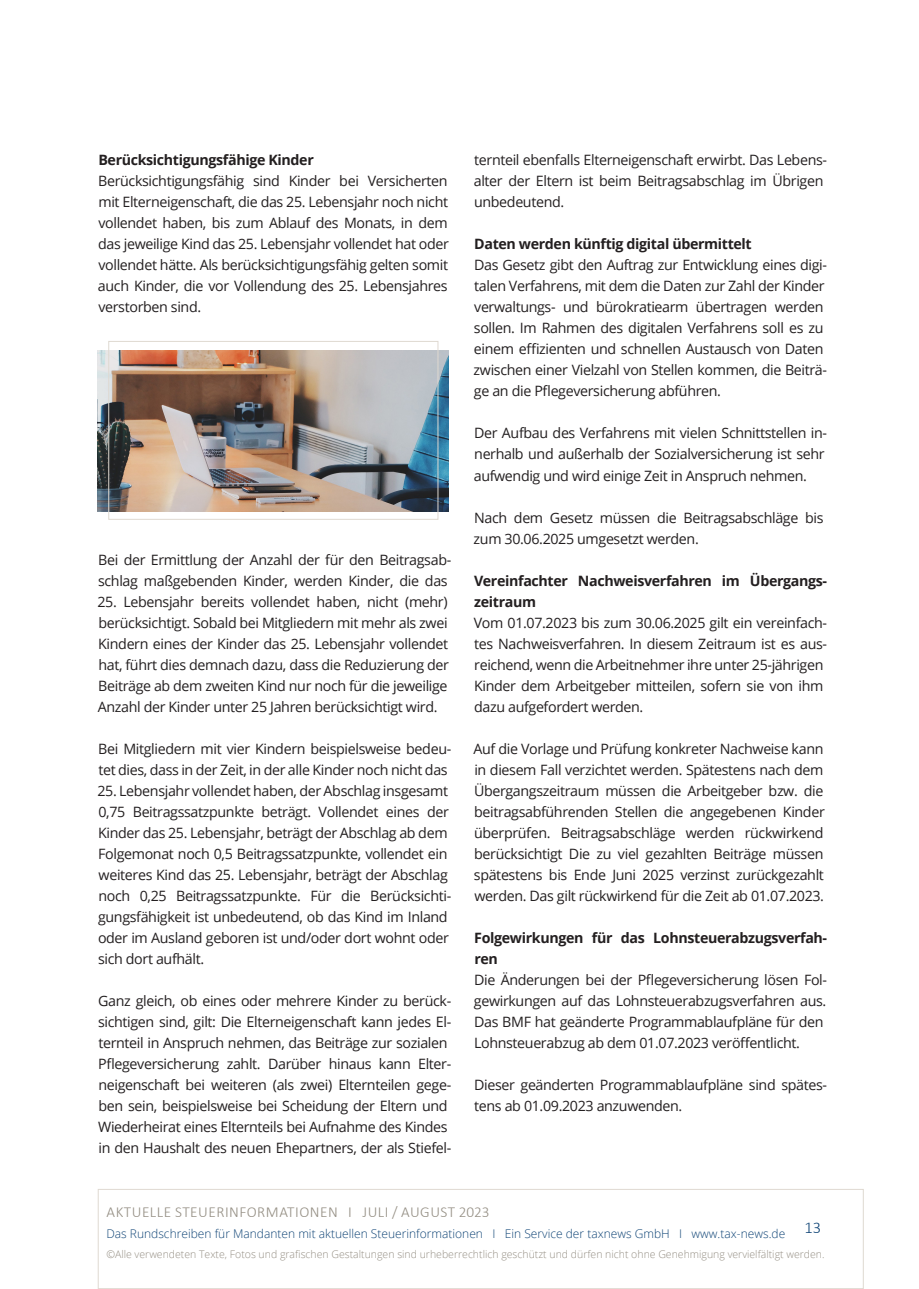
<style>
.page{position:relative;width:919px;height:1289px;background:#fff}
.page>*{position:absolute;margin:0;border:0;box-sizing:border-box;transform-origin:0 0}
.t1{font:300 16.5px "Calibri";color:#0f4476}
.t2{font:300 15.3px "Calibri";letter-spacing:.03em;color:#948e83}
.t3{font:14.25px/21px "Open Sans";letter-spacing:-.025em;color:#231f20}
.t4{font:700 14.25px/21px "Open Sans";letter-spacing:-.025em;color:#231f20}
.t5{font:300 12px "Open Sans";color:#0f4476}
.t6{font:300 10.5px "Open Sans";color:#948e83}
</style>
<div class="page">
<div style="left:98px;top:1188px;width:765px;height:100px;border:1px solid #dfd9d1"></div>
<img style="left:98px;top:350px;width:351px;height:162px">
<div style="left:108px;top:341px;width:330px;height:178px;border:1px solid #dfd9d1"></div>
<p class="t4" style="left:98px;top:149px;width:217px">Berücksichtigungsfähige Kinder</p>
<p class="t3" style="left:98px;top:170px;width:352px;text-align:justify">Berücksichtigungsfähig sind Kinder bei Versicherten mit Elterneigenschaft, die das 25. Lebensjahr noch nicht vollendet haben, bis zum Ablauf des Monats, in dem das jeweilige Kind das 25. Lebensjahr vollendet hat oder vollendet hätte. Als berücksichtigungsfähig gelten somit auch Kinder, die vor Vollendung des 25. Lebensjahres verstorben sind.</p>
<p class="t3" style="left:98px;top:548px;width:355px">Bei der Ermittlung der Anzahl der für den Beitragsab&shy;schlag maßgebenden Kinder, werden Kinder, die das</p>
<p class="t3" style="left:97px;top:590px;width:353px;text-align:justify">25. Lebensjahr bereits vollendet haben, nicht (mehr) berücksichtigt. Sobald bei Mitgliedern mit mehr als zwei Kindern eines der Kinder das 25. Lebensjahr vollendet hat, führt dies demnach dazu, dass die Reduzierung der Beiträge ab dem zweiten Kind nur noch für die jeweilige Anzahl der Kinder unter 25 Jahren berücksichtigt wird.</p>
<p class="t3" style="left:98px;top:737px;width:354px">Bei Mitgliedern mit vier Kindern beispielsweise bedeu&shy;tet dies, dass in der Zeit, in der alle Kinder noch nicht das</p>
<p class="t3" style="left:97px;top:779px;width:355px">25. Lebensjahr vollendet haben, der Abschlag insgesamt 0,75 Beitragssatzpunkte beträgt. Vollendet eines der Kinder das 25. Lebensjahr, beträgt der Abschlag ab dem Folgemonat noch 0,5 Beitragssatzpunkte, vollendet ein weiteres Kind das 25. Lebensjahr, beträgt der Abschlag noch 0,25 Beitragssatzpunkte. Für die Berücksichti&shy;gungsfähigkeit ist unbedeutend, ob das Kind im Inland oder im Ausland geboren ist und/oder dort wohnt oder sich dort aufhält.</p>
<p class="t3" style="left:98px;top:989px;width:355px">Ganz gleich, ob eines oder mehrere Kinder zu berück&shy;sichtigen sind, gilt: Die Elterneigenschaft kann jedes El&shy;ternteil in Anspruch nehmen, das Beiträge zur sozialen Pflegeversicherung zahlt. Darüber hinaus kann Elter&shy;neigenschaft bei weiteren (als zwei) Elternteilen gege&shy;ben sein, beispielsweise bei Scheidung der Eltern und Wiederheirat eines Elternteils bei Aufnahme des Kindes in den Haushalt des neuen Ehepartners, der als Stiefel-</p>
<p class="t3" style="left:474px;top:149px;width:355px">ternteil ebenfalls Elterneigenschaft erwirbt. Das Lebens&shy;alter der Eltern ist beim Beitragsabschlag im Übrigen unbedeutend.</p>
<p class="t4" style="left:474px;top:233px;width:279px">Daten werden künftig digital übermittelt</p>
<p class="t3" style="left:473px;top:254px;width:355px">Das Gesetz gibt den Auftrag zur Entwicklung eines digi&shy;talen Verfahrens, mit dem die Daten zur Zahl der Kinder verwaltungs- und bürokratiearm übertragen werden sollen. Im Rahmen des digitalen Verfahrens soll es zu einem effizienten und schnellen Austausch von Daten zwischen einer Vielzahl von Stellen kommen, die Beiträ&shy;ge an die Pflegeversicherung abführen.</p>
<p class="t3" style="left:474px;top:422px;width:355px">Der Aufbau des Verfahrens mit vielen Schnittstellen in&shy;nerhalb und außerhalb der Sozialversicherung ist sehr aufwendig und wird einige Zeit in Anspruch nehmen.</p>
<p class="t3" style="left:473px;top:506px;width:351px">Nach dem Gesetz müssen die Beitragsabschläge bis zum 30.06.2025 umgesetzt werden.</p>
<p class="t4" style="left:474px;top:569px;width:354px">Vereinfachter Nachweisverfahren im Übergangs&shy;zeitraum</p>
<p class="t3" style="left:473px;top:611px;width:355px">Vom 01.07.2023 bis zum 30.06.2025 gilt ein vereinfach&shy;tes Nachweisverfahren. In diesem Zeitraum ist es aus&shy;reichend, wenn die Arbeitnehmer ihre unter 25-jährigen Kinder dem Arbeitgeber mitteilen, sofern sie von ihm dazu aufgefordert werden.</p>
<p class="t3" style="left:473px;top:737px;width:353px;text-align:justify">Auf die Vorlage und Prüfung konkreter Nachweise kann in diesem Fall verzichtet werden. Spätestens nach dem Übergangszeitraum müssen die Arbeitgeber bzw. die beitragsabführenden Stellen die angegebenen Kinder überprüfen. Beitragsabschläge werden rückwirkend berücksichtigt Die zu viel gezahlten Beiträge müssen spätestens bis Ende Juni 2025 verzinst zurückgezahlt werden. Das gilt rückwirkend für die Zeit ab 01.07.2023.</p>
<p class="t4" style="left:474px;top:926px;width:354px">Folgewirkungen für das Lohnsteuerabzugsverfah&shy;ren</p>
<p class="t3" style="left:474px;top:968px;width:354px">Die Änderungen bei der Pflegeversicherung lösen Fol&shy;gewirkungen auf das Lohnsteuerabzugsverfahren aus.<br>Das BMF hat geänderte Programmablaufpläne für den Lohnsteuerabzug ab dem 01.07.2023 veröffentlicht.</p>
<p class="t3" style="left:474px;top:1073px;width:354px">Dieser geänderten Programmablaufpläne sind spätes&shy;tens ab 01.09.2023 anzuwenden.</p>
<p class="t2" style="left:107px;top:1202px;width:384px">AKTUELLE STEUERINFORMATIONEN I JULI / AUGUST 2023</p>
<p class="t5" style="left:106px;top:1224px;width:680px">Das Rundschreiben für Mandanten mit aktuellen Steuerinformationen I Ein Service der taxnews GmbH I www.tax-news.de</p>
<p class="t6" style="left:106px;top:1246px;width:719px">©Alle verwendeten Texte, Fotos und grafischen Gestaltungen sind urheberrechtlich geschützt und dürfen nicht ohne Genehmigung vervielfältigt werden.</p>
<p class="t1" style="left:804px;top:1216px;width:18px">13</p>
</div>
